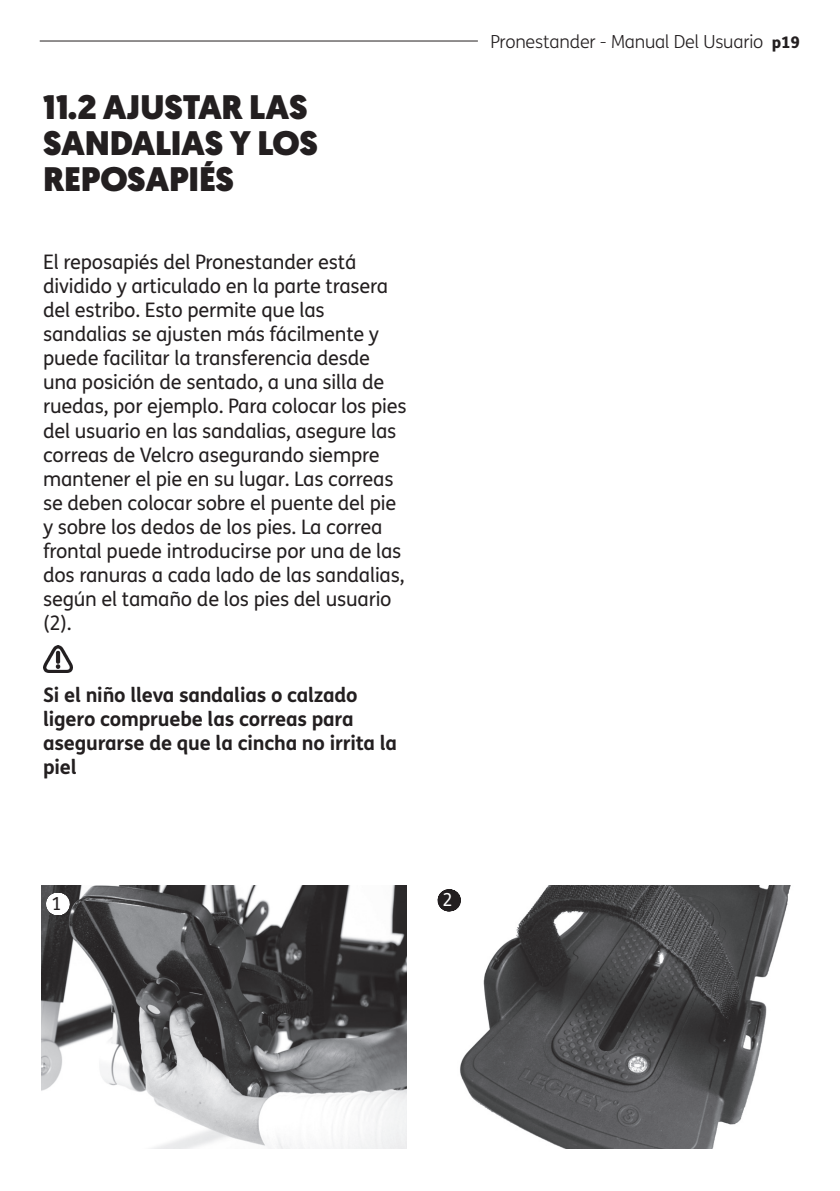
<style>
.page{position:relative;width:840px;height:1191px;background:#fff}
.page>*{position:absolute;margin:0;border:0;box-sizing:border-box;transform-origin:0 0}
.t1{font:900 34px/36px "Geomanist";letter-spacing:-.01em;color:#231f20}
.t2{font:20px/24px "FS Me";letter-spacing:-.01em;color:#231f20}
.t3{font:700 20px/24px "FS Me";letter-spacing:-.01em;color:#231f20}
.t4{font:300 18px "FS Me";letter-spacing:-.01em;color:#231f20}
.t5{font:18px "FS Me";color:#231f20}
.t6{font:18px "FS Me";color:#fff}
.s1{font-weight:800;font-size:16px}
</style>
<div class="page">
<hr style="left:40px;top:41px;width:437px;height:1px;background:#231f20">
<img style="left:43px;top:646px;width:29px;height:26px">
<img style="left:41px;top:885px;width:365px;height:264px">
<svg style="left:57px;top:893px;width:2px;height:22px"></svg>
<img style="left:437px;top:885px;width:354px;height:264px">
<svg style="left:448px;top:889px;width:1px;height:22px"></svg>
<h1 class="t1" style="left:43px;top:90px;width:276px">11.2 AJUSTAR LAS<br>SANDALIAS Y LOS<br>REPOSAPIÉS</h1>
<p class="t2" style="left:43px;top:250px;width:365px">El reposapiés del Pronestander está dividido y articulado en la parte trasera del estribo. Esto permite que las sandalias se ajusten más fácilmente y puede facilitar la transferencia desde una posición de sentado, a una silla de ruedas, por ejemplo. Para colocar los pies del usuario en las sandalias, asegure las correas de Velcro asegurando siempre mantener el pie en su lugar. Las correas se deben colocar sobre el puente del pie y sobre los dedos de los pies. La correa frontal puede introducirse por una de las dos ranuras a cada lado de las sandalias, según el tamaño de los pies del usuario (2).</p>
<p class="t3" style="left:43px;top:681px;width:355px">Si el niño lleva sandalias o calzado ligero compruebe las correas para asegurarse de que la cincha no irrita la piel</p>
<p class="t4" style="left:490px;top:29px;width:311px">Pronestander - Manual Del Usuario <span class="s1">p19</span></p>
<p class="t5" style="left:51px;top:891px;width:12px">1</p>
<p class="t6" style="left:442px;top:887px;width:12px">2</p>
</div>
